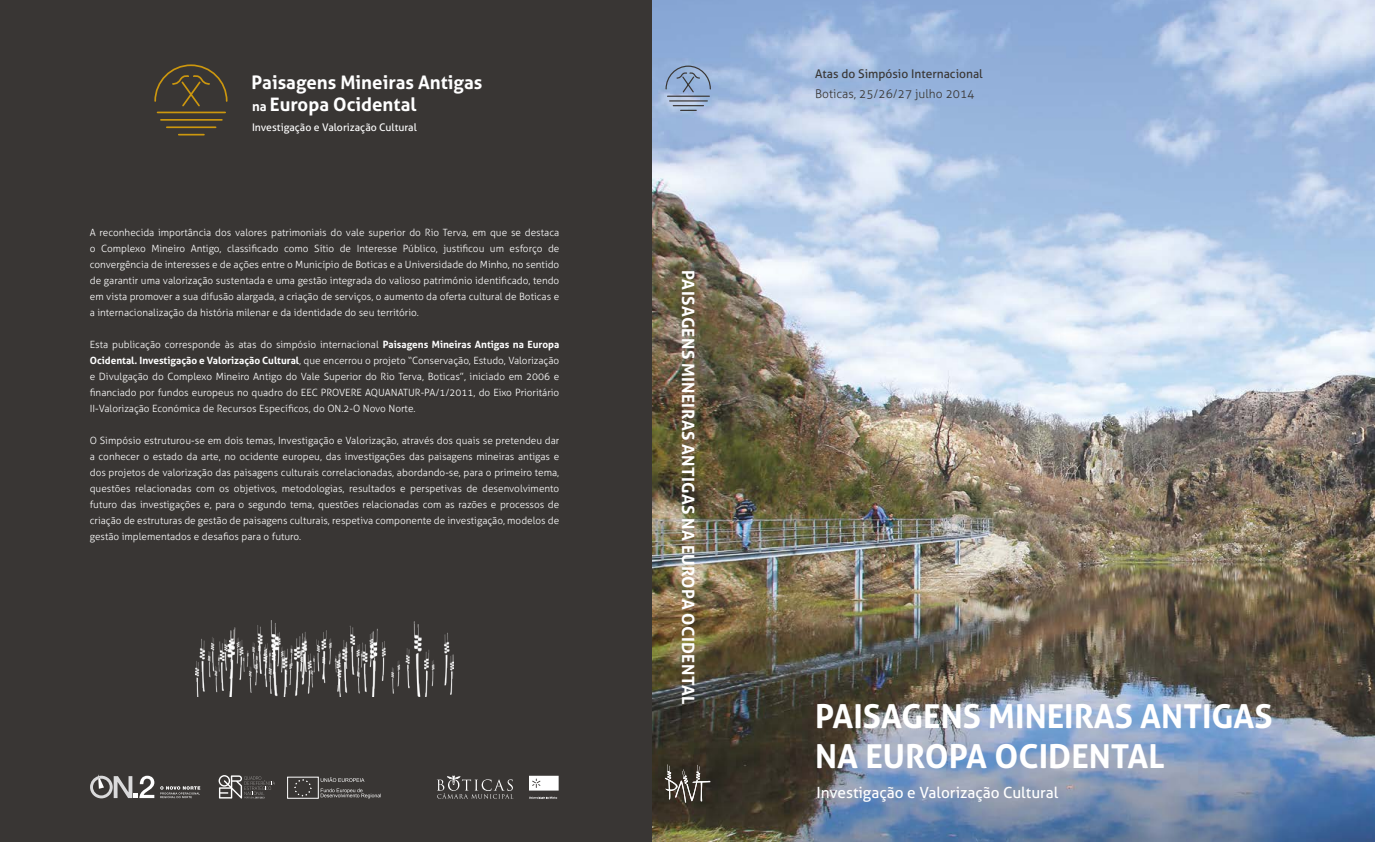
<style>
.page{position:relative;width:1375px;height:842px;background:#fff}
.page>*{position:absolute;margin:0;border:0;box-sizing:border-box;transform-origin:0 0}
.t1{font:700 33px/39.6px "Aller";color:#fff}
.t2{font:700 18.6px/21.5px "Aller";color:#fff}
.t3{font:700 17px "Aller";letter-spacing:.025em;color:#fff}
.t4{font:15.4px "Aller";color:#fff}
.t5{font:12px "Aller";color:#393634}
.t6{font:300 12px "Aller";color:#393634}
.t7{font:10.5px "Aller";color:#fff}
.t8{font:300 10px/16px "Aller";color:#fff;text-align:justify}
.s1{font-size:13.1px}
.s2{font-weight:700}
</style>
<div class="page">
<img style="left:652px;top:0;width:723px;height:842px">
<div style="left:1px;top:0;width:651px;height:842px;background:#393634"></div>
<svg style="left:665px;top:764px;width:45px;height:38px;background:#565149"></svg>
<svg style="left:294px;top:779px;width:18px;height:17px"></svg>
<svg style="left:321px;top:777px;width:60px;height:21px"></svg>
<svg style="left:219px;top:775px;width:56px;height:24px"></svg>
<svg style="left:437px;top:775px;width:76px;height:24px"></svg>
<svg style="left:529px;top:797px;width:28px;height:2px"></svg>
<svg style="left:529px;top:776px;width:30px;height:14px"></svg>
<svg style="left:160px;top:786px;width:40px;height:12px"></svg>
<svg style="left:90px;top:774px;width:64px;height:24px"></svg>
<svg style="left:665px;top:65px;width:46px;height:47px;background:#91a6c5"></svg>
<svg style="left:154px;top:64px;width:74px;height:72px"></svg>
<img style="left:196px;top:621px;width:257px;height:75px">
<h2 class="t2" style="left:252px;top:72px;width:232px">Paisagens Mineiras Antigas <span class="s1">na</span> Europa Ocidental</h2>
<p class="t7" style="left:252px;top:121px;width:166px">Investigação e Valorização Cultural</p>
<p class="t8" style="left:90px;top:224px;width:471px">A reconhecida importância dos valores patrimoniais do vale superior do Rio Terva, em que se destaca o Complexo Mineiro Antigo, classificado como Sítio de Interesse Público, justificou um esforço de convergência de interesses e de ações entre o Município de Boticas e a Universidade do Minho, no sentido de garantir uma valorização sustentada e uma gestão integrada do valioso património identificado, tendo em vista promover a sua difusão alargada, a criação de serviços, o aumento da oferta cultural de Boticas e a internacionalização da história milenar e da identidade do seu território.</p>
<p class="t8" style="left:90px;top:336px;width:471px">Esta publicação corresponde às atas do simpósio internacional <span class="s2">Paisagens Mineiras Antigas na Europa Ocidental. Investigação e Valorização Cultural</span>, que encerrou o projeto “Conservação, Estudo, Valorização e Divulgação do Complexo Mineiro Antigo do Vale Superior do Rio Terva, Boticas”, iniciado em 2006 e financiado por fundos europeus no quadro do EEC PROVERE AQUANATUR-PA/1/2011, do Eixo Prioritário II-Valorização Económica de Recursos Específicos, do ON.2-O Novo Norte.</p>
<p class="t8" style="left:90px;top:432px;width:471px">O Simpósio estruturou-se em dois temas, Investigação e Valorização, através dos quais se pretendeu dar a conhecer o estado da arte, no ocidente europeu, das investigações das paisagens mineiras antigas e dos projetos de valorização das paisagens culturais correlacionadas, abordando-se, para o primeiro tema, questões relacionadas com os objetivos, metodologias, resultados e perspetivas de desenvolvimento futuro das investigações e, para o segundo tema, questões relacionadas com as razões e processos de criação de estruturas de gestão de paisagens culturais, respetiva componente de investigação, modelos de gestão implementados e desafios para o futuro.</p>
<h3 class="t3" style="left:699px;top:270px;width:436px;rotate:90deg">PAISAGENS MINEIRAS ANTIGAS NA EUROPA OCIDENTAL</h3>
<p class="t5" style="left:815px;top:67px;width:169px">Atas do Simpósio Internacional</p>
<p class="t6" style="left:815px;top:87px;width:161px">Boticas, 25/26/27 julho 2014</p>
<h1 class="t1" style="left:815px;top:697px;width:459px">PAISAGENS MINEIRAS ANTIGAS<br>NA EUROPA OCIDENTAL</h1>
<h3 class="t4" style="left:816px;top:783px;width:243px">Investigação e Valorização Cultural</h3>
</div>
